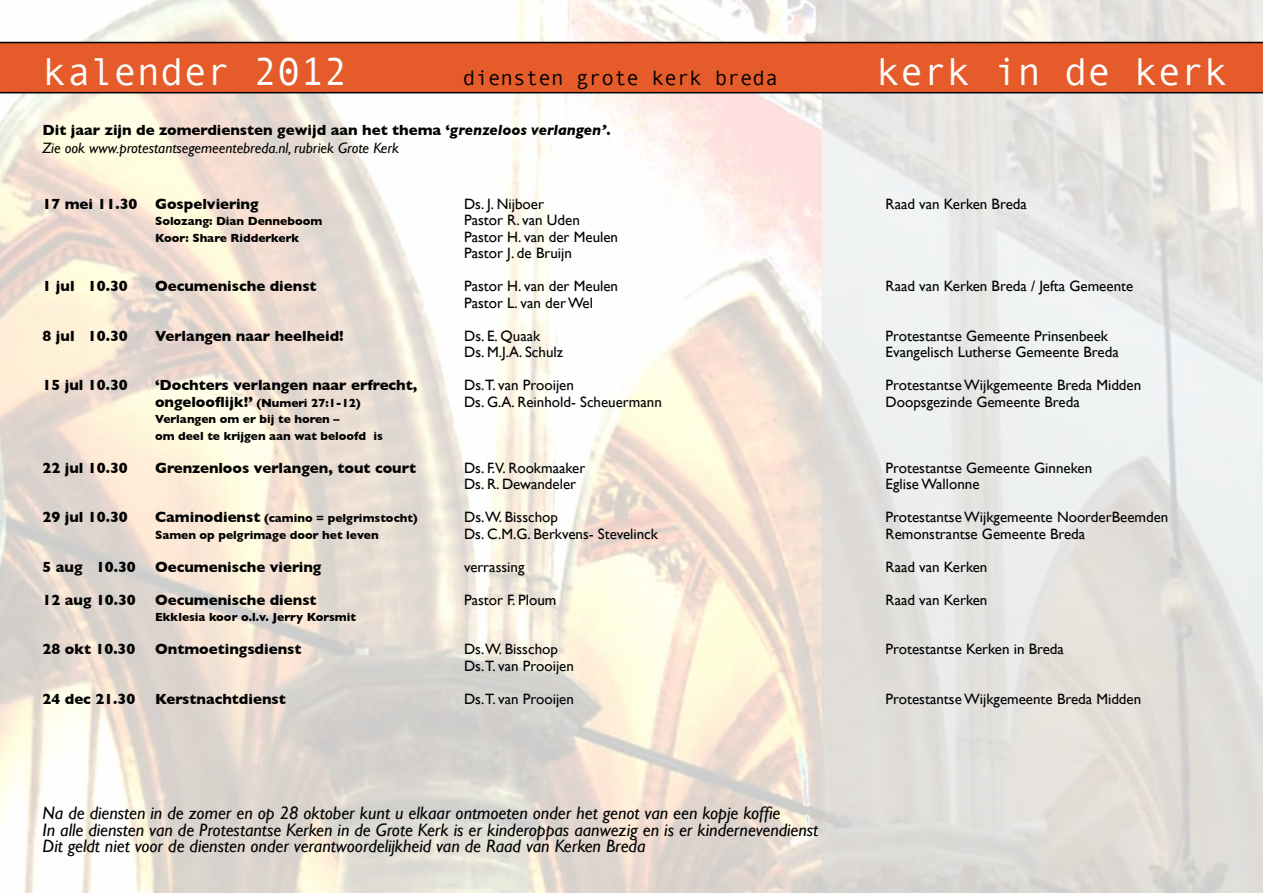
<style>
.page{position:relative;width:1263px;height:893px;background:#fff}
.page>*{position:absolute;margin:0;border:0;box-sizing:border-box;transform-origin:0 0}
.t1{font:39px "Andale Mono";color:#fff}
.t2{font:21px "Andale Mono";color:#000}
.t3{font:italic 18px/16.5px "Gill Sans";color:#010101}
.t4{font:15px/16.5px "Gill Sans";color:#010101}
.t5{font:700 15px "Gill Sans";color:#010101}
.t6{font:italic 15px/18px "Gill Sans";color:#010101}
.t7{font:700 12px/16.5px "Gill Sans";color:#010101}
.s1{font-weight:700;font-style:normal}
.s2{font-weight:700}
.s3{font-size:15px}
</style>
<div class="page">
<img style="left:0;top:0;width:1263px;height:893px">
<svg style="left:0;top:42px;width:1263px;height:51px;background:#da5628"></svg>
<h1 class="t1" style="left:43px;top:46px;width:306px">kalender 2012</h1>
<h2 class="t2" style="left:463px;top:64px;width:317px">diensten grote kerk breda</h2>
<p class="t6" style="left:43px;top:120px;width:570px"><span class="s1">Dit jaar zijn de zomerdiensten gewijd aan het thema ‘</span><span class="s2">grenzeloos verlangen’</span><span class="s1">.<br></span>Zie ook www.protestantsegemeentebreda.nl, rubriek Grote Kerk</p>
<h1 class="t1" style="left:877px;top:46px;width:352px">kerk in de kerk</h1>
<p class="t5" style="left:43px;top:195px;width:218px">17 mei 11.30 Gospelviering</p>
<p class="t4" style="left:464px;top:195px;width:81px">Ds. J. Nijboer</p>
<p class="t4" style="left:886px;top:195px;width:143px">Raad van Kerken Breda</p>
<p class="t7" style="left:155px;top:213px;width:169px">Solozang: Dian Denneboom</p>
<p class="t4" style="left:464px;top:212px;width:117px">Pastor R. van Uden</p>
<p class="t7" style="left:155px;top:229px;width:146px">Koor: Share Ridderkerk</p>
<p class="t4" style="left:464px;top:228px;width:156px">Pastor H. van der Meulen<br>Pastor J. de Bruijn</p>
<p class="t5" style="left:43px;top:277px;width:87px">1 jul 10.30</p>
<p class="t5" style="left:155px;top:277px;width:163px">Oecumenische dienst</p>
<p class="t4" style="left:464px;top:278px;width:156px">Pastor H. van der Meulen</p>
<p class="t4" style="left:886px;top:278px;width:249px">Raad van Kerken Breda / Jefta Gemeente</p>
<p class="t4" style="left:464px;top:294px;width:130px">Pastor L. van der Wel</p>
<p class="t5" style="left:43px;top:327px;width:87px">8 jul 10.30</p>
<p class="t5" style="left:155px;top:327px;width:190px">Verlangen naar heelheid!</p>
<p class="t4" style="left:464px;top:327px;width:78px">Ds. E. Quaak</p>
<p class="t4" style="left:886px;top:327px;width:224px">Protestantse Gemeente Prinsenbeek</p>
<p class="t4" style="left:464px;top:344px;width:100px">Ds. M.J.A. Schulz</p>
<p class="t4" style="left:886px;top:344px;width:235px">Evangelisch Lutherse Gemeente Breda</p>
<p class="t5" style="left:43px;top:376px;width:87px">15 jul 10.30</p>
<p class="t5" style="left:155px;top:376px;width:264px">‘Dochters verlangen naar erfrecht,</p>
<p class="t4" style="left:464px;top:377px;width:111px">Ds.T. van Prooijen</p>
<p class="t4" style="left:886px;top:377px;width:257px">Protestantse Wijkgemeente Breda Midden</p>
<p class="t7" style="left:155px;top:394px;width:207px"><span class="s3">ongelooflijk!’</span> (Numeri 27:1-12)</p>
<p class="t4" style="left:464px;top:393px;width:199px">Ds. G.A. Reinhold- Scheuermann</p>
<p class="t4" style="left:886px;top:393px;width:196px">Doopsgezinde Gemeente Breda</p>
<p class="t7" style="left:155px;top:411px;width:229px">Verlangen om er bij te horen –<br>om deel te krijgen aan wat beloofd is</p>
<p class="t5" style="left:43px;top:459px;width:87px">22 jul 10.30</p>
<p class="t5" style="left:155px;top:459px;width:263px">Grenzenloos verlangen, tout court</p>
<p class="t4" style="left:464px;top:459px;width:123px">Ds. F.V. Rookmaaker</p>
<p class="t4" style="left:886px;top:459px;width:208px">Protestantse Gemeente Ginneken</p>
<p class="t4" style="left:464px;top:476px;width:114px">Ds. R. Dewandeler</p>
<p class="t4" style="left:886px;top:476px;width:95px">Eglise Wallonne</p>
<p class="t5" style="left:43px;top:508px;width:87px">29 jul 10.30</p>
<p class="t7" style="left:155px;top:510px;width:264px"><span class="s3">Caminodienst</span> (camino = pelgrimstocht)</p>
<p class="t4" style="left:464px;top:509px;width:95px">Ds.W. Bisschop</p>
<p class="t4" style="left:886px;top:509px;width:284px">Protestantse Wijkgemeente NoorderBeemden</p>
<p class="t7" style="left:155px;top:526px;width:225px">Samen op pelgrimage door het leven</p>
<p class="t4" style="left:464px;top:525px;width:195px">Ds. C.M.G. Berkvens- Stevelinck</p>
<p class="t4" style="left:886px;top:525px;width:201px">Remonstrantse Gemeente Breda</p>
<p class="t5" style="left:43px;top:558px;width:95px">5 aug 10.30</p>
<p class="t5" style="left:155px;top:558px;width:168px">Oecumenische viering</p>
<p class="t4" style="left:464px;top:558px;width:62px">verrassing</p>
<p class="t4" style="left:886px;top:558px;width:103px">Raad van Kerken</p>
<p class="t5" style="left:43px;top:591px;width:95px">12 aug 10.30</p>
<p class="t5" style="left:155px;top:591px;width:163px">Oecumenische dienst</p>
<p class="t4" style="left:464px;top:591px;width:94px">Pastor F. Ploum</p>
<p class="t4" style="left:886px;top:591px;width:103px">Raad van Kerken</p>
<p class="t7" style="left:155px;top:609px;width:203px">Ekklesia koor o.l.v. Jerry Korsmit</p>
<p class="t5" style="left:43px;top:640px;width:94px">28 okt 10.30</p>
<p class="t5" style="left:155px;top:640px;width:148px">Ontmoetingsdienst</p>
<p class="t4" style="left:464px;top:641px;width:95px">Ds.W. Bisschop</p>
<p class="t4" style="left:886px;top:641px;width:180px">Protestantse Kerken in Breda</p>
<p class="t4" style="left:464px;top:657px;width:111px">Ds.T. van Prooijen</p>
<p class="t5" style="left:43px;top:690px;width:94px">24 dec 21.30</p>
<p class="t5" style="left:155px;top:690px;width:132px">Kerstnachtdienst</p>
<p class="t4" style="left:464px;top:690px;width:111px">Ds.T. van Prooijen</p>
<p class="t4" style="left:886px;top:690px;width:257px">Protestantse Wijkgemeente Breda Midden</p>
<p class="t3" style="left:43px;top:805px;width:777px">Na de diensten in de zomer en op 28 oktober kunt u elkaar ontmoeten onder het genot van een kopje koffie<br>In alle diensten van de Protestantse Kerken in de Grote Kerk is er kinderoppas aanwezig en is er kindernevendienst<br>Dit geldt niet voor de diensten onder verantwoordelijkheid van de Raad van Kerken Breda</p>
</div>
